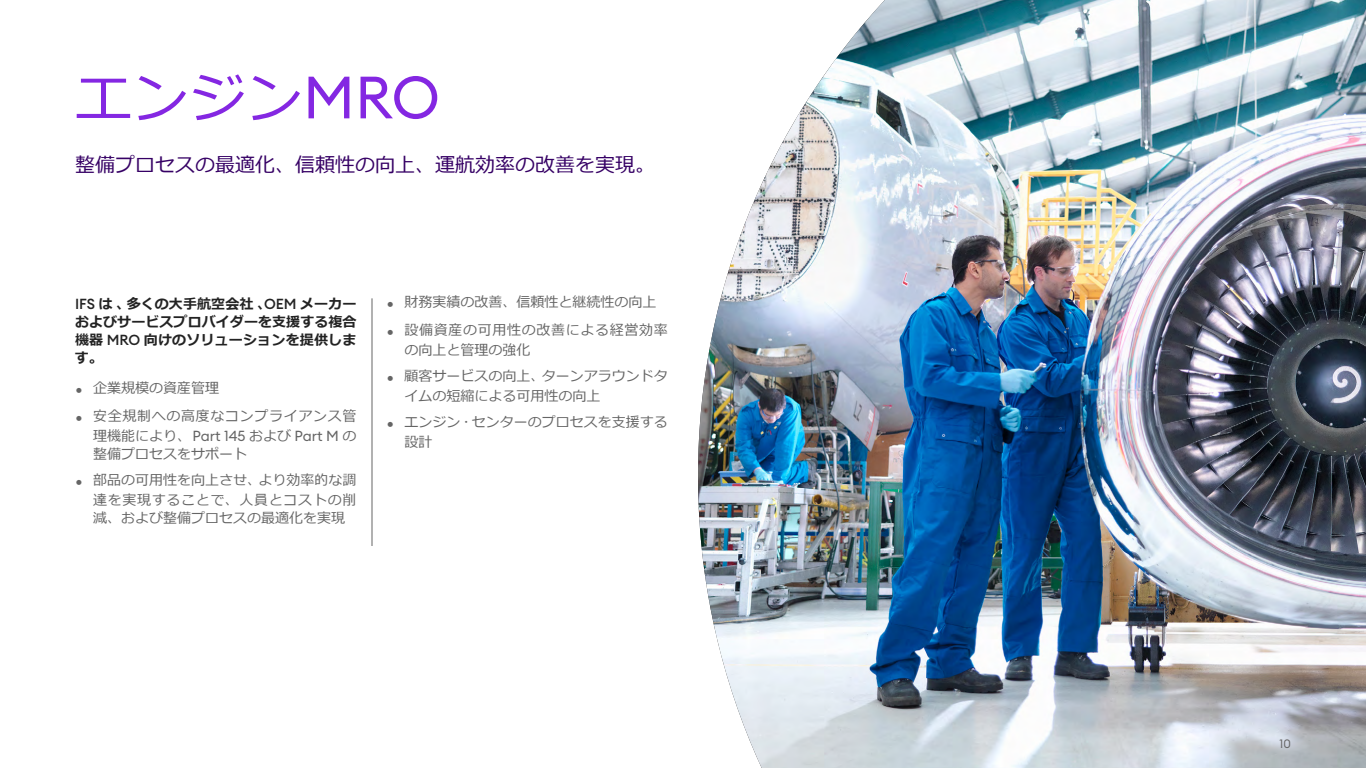
<style>
.page{position:relative;width:1366px;height:768px;background:#fff}
.page>*{position:absolute;margin:0;border:0;box-sizing:border-box;transform-origin:0 0}
.t1{font:57px "Meiryo";color:#8427e2}
.t2{font:20px "Meiryo";color:#360065}
.t3{font:14.4px "Euclid Circular A";color:#656565}
.t4{font:14px/20px "Meiryo";color:#656565}
.t5{font:700 14px/18px "Meiryo";letter-spacing:.005em;color:#232323;text-align:justify}
.t6{font:14px/20px "Meiryo";letter-spacing:.05em;color:#656565}
.t7{font:12px "Euclid Circular A";color:#656565}
.s1{font-family:"Euclid Circular A";font-size:58.7px}
.s2{font-family:"Euclid Circular A";font-weight:500;font-size:14.4px}
.s3{font-family:"Euclid Circular A";font-size:18.5px}
.s4{font-family:"Meiryo";font-size:14px}
</style>
<div class="page">
<img style="left:698px;top:0;width:668px;height:768px">
<hr style="left:372px;top:298px;width:1px;height:248px;background:#656565">
<h1 class="t1" style="left:75px;top:58px;width:366px">エンジン<span class="s1">MRO</span></h1>
<h2 class="t2" style="left:75px;top:151px;width:581px">整備プロセスの最適化、信頼性の向上、運航効率の改善を実現。</h2>
<p class="t5" style="left:75px;top:295px;width:283px"><span class="s2">IFS</span> は､多くの大手航空会社､<span class="s2">OEM</span> メーカーおよびサービスプロバイダーを支援する複合機器 <span class="s2">MRO</span> 向けのソリューションを提供します。</p>
<p class="t4" style="left:75px;top:379px;width:145px"><span class="s3">•</span> 企業規模の資産管理</p>
<p class="t6" style="left:75px;top:407px;width:283px"><span class="s3">•</span> 安全規制への高度なコンプライアンス管</p>
<p class="t3" style="left:93px;top:426px;width:265px"><span class="s4">理機能により、</span>Part 145 <span class="s4">および</span> Part M <span class="s4">の</span></p>
<p class="t4" style="left:93px;top:445px;width:155px">整備プロセスをサポート</p>
<p class="t4" style="left:75px;top:471px;width:283px;text-align:right"><span class="s3">•</span> 部品の可用性を向上させ､より効率的な調達を実現することで､人員とコストの削</p>
<p class="t4" style="left:93px;top:509px;width:253px">減､および整備プロセスの最適化を実現</p>
<p class="t4" style="left:386px;top:293px;width:271px"><span class="s3">•</span> 財務実績の改善､信頼性と継続性の向上</p>
<p class="t6" style="left:404px;top:321px;width:265px;text-indent:-18px"><span class="s3">•</span> 設備資産の可用性の改善による経営効率の向上と管理の強化</p>
<p class="t4" style="left:404px;top:367px;width:265px;text-indent:-18px"><span class="s3">•</span> 顧客サービスの向上､ターンアラウンドタイムの短縮による可用性の向上</p>
<p class="t4" style="left:404px;top:413px;width:265px;text-indent:-18px"><span class="s3">•</span> エンジン･センターのプロセスを支援する設計</p>
<p class="t7" style="left:1280px;top:736px;width:13px">10</p>
</div>
